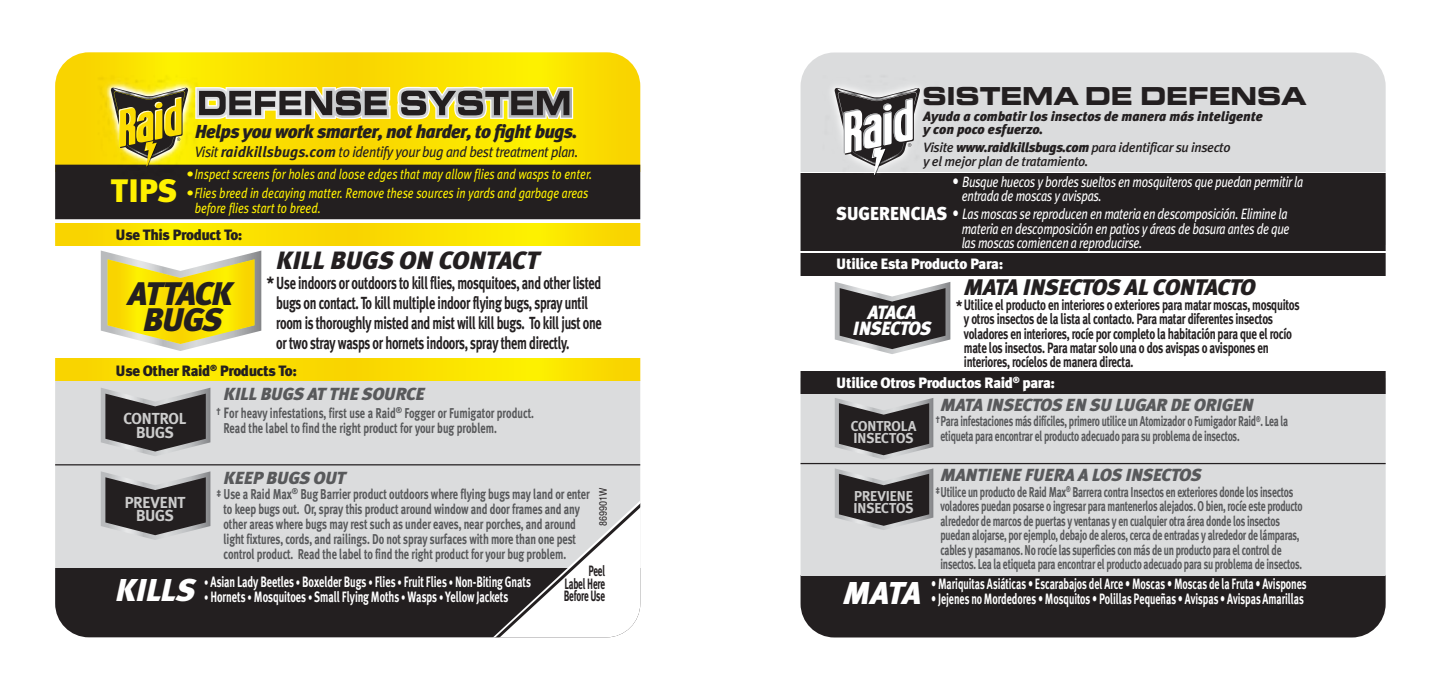
<style>
.page{position:relative;width:1432px;height:680px;background:#fff}
.page>*{position:absolute;margin:0;border:0;box-sizing:border-box;transform-origin:0 0}
.t1{font:italic 900 32.75px/25.8px "Meta Plus";letter-spacing:-.045em;color:#231f20;text-align:center}
.t2{font:900 32.5px "Meta Plus";color:#fff100}
.t3{font:italic 900 31.5px "Meta Plus";color:#fff}
.t4{font:italic 900 25px "Meta Plus";letter-spacing:-.01em;color:#231f20}
.t5{font:24.75px "Eurostile Bold Extended Two";letter-spacing:-.01em;color:#231f20;scale:.95 1}
.t6{font:italic 900 22.5px "Meta Plus";letter-spacing:-.035em;color:#231f20}
.t7{font:italic 900 19.25px/16.2px "Meta Plus";letter-spacing:-.04em;color:#fff;text-align:center;scale:.95 1}
.t8{font:italic 900 18.75px "Meta Plus";letter-spacing:-.03em;color:#231f20}
.t9{font:900 18.75px "Meta Plus";letter-spacing:-.02em;color:#fff;scale:.95 1}
.t10{font:700 17.5px/20px "Meta Plus";letter-spacing:-.025em;color:#231f20;scale:.95 1}
.t11{font:italic 900 17.5px "Meta Plus";letter-spacing:-.02em;color:#58595b}
.t12{font:700 16px/13.2px "Meta";letter-spacing:-.005em;color:#ccc;text-align:center}
.t13{font:700 15px/14.2px "Meta Plus";letter-spacing:-.025em;color:#231f20;scale:.74 1}
.t14{font:italic 15px/14.5px "Meta Plus";letter-spacing:-.025em;color:#fff;scale:.8 1}
.t15{font:700 15px "Meta Plus";letter-spacing:-.005em;color:#fff;scale:.68 1}
.t16{font:700 15px "Meta Plus";letter-spacing:-.005em;color:#fff;scale:.7 1}
.t17{font:italic 15px "Meta Plus";letter-spacing:-.025em;color:#231f20;scale:.9 1}
.t18{font:900 15px "Meta Plus";letter-spacing:-.025em;color:#fff}
.t19{font:900 15px "Meta Plus";letter-spacing:-.025em;color:#231f20}
.t20{font:700 15px/12.5px "Meta Plus";letter-spacing:-.025em;color:#231f20;text-align:justify;scale:.62 1}
.t21{font:700 15px "Meta Plus";letter-spacing:-.025em;color:#231f20;scale:.95 1}
.t22{font:700 14.25px/14.5px "Meta Plus";letter-spacing:-.025em;color:#58595b;scale:.68 1}
.t23{font:700 14.25px/15px "Meta Plus";letter-spacing:-.025em;color:#58595b;scale:.74 1}
.t24{font:italic 14.25px/15px "Meta Plus";color:#fff100;scale:1.05 1}
.t25{font:700 14.25px/15px "Meta Plus";color:#58595b;scale:.74 1}
.t26{font:700 14.25px/12px "Meta";letter-spacing:-.01em;color:#ccc}
.t27{font:italic 500 13.5px/13.8px "Meta Plus";letter-spacing:-.025em;color:#231f20}
.t28{font:italic 900 13.5px/13.8px "Meta Plus";color:#231f20}
.t29{font:700 10.25px "Meta Plus";color:#58595b;scale:.85 1}
.t30{font:condensed 10px "Helvetica LT";color:#231f20}
.t31{font:700 9.75px "Meta Plus";color:#58595b;scale:.85 1}
.s1{font-weight:700}
.s2{font-size:15px}
.s3{font-size:12.5px}
.s4{font-weight:900}
.s5{font-size:16.25px}
</style>
<div class="page">
<div style="left:55px;top:381px;width:585px;height:187px;background:#dbdcdd"></div>
<svg style="left:280px;top:52px;width:360px;height:35px;background:#fae006"></svg>
<div style="left:55px;top:568px;width:585px;height:69px;background:#231f20"></div>
<svg style="left:55px;top:359px;width:585px;height:22px;background:#fae000"></svg>
<svg style="left:280px;top:223px;width:360px;height:22px;background:#fadf00"></svg>
<hr style="left:55px;top:464px;width:585px;height:1px;background:#231f20">
<svg style="left:493px;top:501px;width:147px;height:136px"></svg>
<img style="left:55px;top:52px;width:225px;height:194px">
<svg style="left:55px;top:87px;width:585px;height:132px;background:#8b7d23"></svg>
<svg style="left:101px;top:251px;width:160px;height:100px"></svg>
<svg style="left:101px;top:471px;width:109px;height:69px"></svg>
<svg style="left:101px;top:388px;width:109px;height:68px"></svg>
<div style="left:800px;top:52px;width:585px;height:119px;background:#dbdcdd"></div>
<div style="left:800px;top:253px;width:585px;height:22px;background:#231f20"></div>
<div style="left:800px;top:575px;width:585px;height:63px;background:#231f20"></div>
<div style="left:800px;top:378px;width:585px;height:197px;background:#dbdcdd"></div>
<hr style="left:800px;top:463px;width:585px;height:1px;background:#231f20">
<div style="left:800px;top:173px;width:585px;height:78px;background:#231f20"></div>
<div style="left:800px;top:372px;width:585px;height:22px;background:#231f20"></div>
<svg style="left:835px;top:468px;width:98px;height:62px"></svg>
<svg style="left:835px;top:398px;width:98px;height:61px"></svg>
<img style="left:800px;top:52px;width:212px;height:208px">
<svg style="left:834px;top:87px;width:86px;height:89px"></svg>
<svg style="left:835px;top:282px;width:115px;height:72px"></svg>
<h2 class="t2" style="left:111px;top:172px;width:68px">TIPS</h2>
<h3 class="t8" style="left:195px;top:120px;width:384px">Helps you work smarter, not harder, to fight bugs.</h3>
<p class="t17" style="left:195px;top:143px;width:428px">Visit <span class="s1">raidkillsbugs.com</span> to identify your bug and best treatment plan.</p>
<p class="t24" style="left:186px;top:167px;width:388px">•Inspect screens for holes and loose edges that may allow flies and wasps to enter.</p>
<p class="t24" style="left:195px;top:185px;width:376px;text-indent:-9px">•Flies breed in decaying matter. Remove these sources in yards and garbage areas before flies start to breed.</p>
<p class="t19" style="left:116px;top:226px;width:128px">Use This Product To:</p>
<h1 class="t1" style="left:128px;top:281px;width:106px">ATTACK<br>BUGS</h1>
<h3 class="t4" style="left:276px;top:246px;width:265px">KILL BUGS ON CONTACT</h3>
<p class="t10" style="left:276px;top:273px;width:344px;text-indent:-10px">*Use indoors or outdoors to kill flies, mosquitoes, and other listed bugs on contact. To kill multiple indoor flying bugs, spray until room is thoroughly misted and mist will kill bugs. To kill just one or two stray wasps or hornets indoors, spray them directly.</p>
<p class="t19" style="left:116px;top:362px;width:183px">Use Other Raid<sup>®</sup> Products To:</p>
<p class="t12" style="left:124px;top:412px;width:65px">CONTROL<br>BUGS</p>
<p class="t12" style="left:125px;top:496px;width:62px">PREVENT<br>BUGS</p>
<p class="t11" style="left:223px;top:384px;width:204px">KILL BUGS AT THE SOURCE</p>
<p class="t25" style="left:223px;top:405px;width:421px"><span class="s2">F</span>or heavy infestations, first use a Raid<sup>®</sup> Fogger or Fumigator product.<br>Read the label to find the right product for your bug problem.</p>
<p class="t11" style="left:223px;top:468px;width:124px">KEEP BUGS OUT</p>
<p class="t23" style="left:223px;top:487px;width:497px">Use a Raid Max<sup>®</sup> Bug Barrier product outdoors where flying bugs may land or enter to keep bugs out. Or, spray this product around window and door frames and any other areas where bugs may rest such as under eaves, near porches, and around light fixtures, cords, and railings. Do not spray surfaces with more than one pest control product. Read the label to find the right product for your bug problem.</p>
<p class="t29" style="left:217px;top:405px;width:7px">†</p>
<p class="t29" style="left:217px;top:488px;width:7px">‡</p>
<p class="t30" style="left:597px;top:526px;width:40px;rotate:-90deg">869901W</p>
<h3 class="t3" style="left:116px;top:572px;width:81px">KILLS</h3>
<p class="t16" style="left:204px;top:573px;width:469px"><span class="s3">•</span> Asian Lady Beetles <span class="s3">•</span> Boxelder Bugs <span class="s3">•</span> Flies <span class="s3">•</span> Fruit Flies <span class="s3">•</span> Non-Biting Gnats</p>
<p class="t16" style="left:204px;top:589px;width:436px"><span class="s3">•</span> Hornets <span class="s3">•</span> Mosquitoes <span class="s3">•</span> Small Flying Moths <span class="s3">•</span> Wasps <span class="s3">•</span> Yellow Jackets</p>
<p class="t20" style="left:564px;top:565px;width:68px;text-indent:25px">Peel Label Here Before Use</p>
<h3 class="t5" style="left:922px;top:79px;width:406px">SISTEMA DE DEFENSA</h3>
<p class="t28" style="left:923px;top:109px;width:341px">Ayuda a combatir los insectos de manera más inteligente y con poco esfuerzo.</p>
<p class="t27" style="left:923px;top:140px;width:309px">Visite <span class="s4">www.raidkillsbugs.com</span> para identificar su insecto y el mejor plan de tratamiento.</p>
<p class="t14" style="left:962px;top:174px;width:428px;text-indent:-10px"><span class="s5">•</span> Busque huecos y bordes sueltos en mosquiteros que puedan permitir la entrada de moscas y avispas.</p>
<p class="t14" style="left:962px;top:206px;width:411px;text-indent:-10px"><span class="s5">•</span> Las moscas se reproducen en materia en descomposición. Elimine la materia en descomposición en patios y áreas de basura antes de que las moscas comiencen a reproducirse.</p>
<h3 class="t9" style="left:836px;top:202px;width:118px">SUGERENCIAS</h3>
<p class="t18" style="left:836px;top:255px;width:169px">Utilice Esta Producto Para:</p>
<h3 class="t6" style="left:964px;top:274px;width:293px">MATA INSECTOS AL CONTACTO</h3>
<p class="t13" style="left:964px;top:297px;width:455px">Utilice el producto en interiores o exteriores para matar moscas, mosquitos y otros insectos de la lista al contacto. Para matar diferentes insectos voladores en interiores, rocíe por completo la habitación para que el rocío mate los insectos. Para matar solo una o dos avispas o avispones en interiores, rocíelos de manera directa.</p>
<p class="t21" style="left:956px;top:297px;width:9px">*</p>
<h3 class="t7" style="left:853px;top:305px;width:84px">ATACA<br>INSECTOS</h3>
<p class="t18" style="left:836px;top:374px;width:220px">Utilice Otros Productos Raid<sup>®</sup> para:</p>
<p class="t26" style="left:851px;top:420px;width:67px">CONTROLA<br>INSECTOS</p>
<p class="t11" style="left:940px;top:394px;width:315px">MATA INSECTOS EN SU LUGAR DE ORIGEN</p>
<p class="t22" style="left:940px;top:414px;width:513px">Para infestaciones más difíciles, primero utilice un Atomizador o Fumigador Raid<sup>®</sup>. Lea la etiqueta para encontrar el producto adecuado para su problema de insectos.</p>
<p class="t31" style="left:936px;top:414px;width:6px">†</p>
<p class="t26" style="left:853px;top:490px;width:61px">PREVIENE<br>INSECTOS</p>
<p class="t11" style="left:940px;top:465px;width:262px">MANTIENE FUERA A LOS INSECTOS</p>
<p class="t22" style="left:940px;top:485px;width:534px">Utilice un producto de Raid Max<sup>®</sup> Barrera contra Insectos en exteriores donde los insectos voladores puedan posarse o ingresar para mantenerlos alejados. O bien, rocíe este producto alrededor de marcos de puertas y ventanas y en cualquier otra área donde los insectos puedan alojarse, por ejemplo, debajo de aleros, cerca de entradas y alrededor de lámparas, cables y pasamanos. No rocíe las superficies con más de un producto para el control de insectos. Lea la etiqueta para encontrar el producto adecuado para su problema de insectos.</p>
<p class="t31" style="left:936px;top:485px;width:6px">‡</p>
<h3 class="t3" style="left:843px;top:574px;width:80px">MATA</h3>
<p class="t15" style="left:931px;top:575px;width:554px">• Mariquitas Asiáticas • Escarabajos del Arce • Moscas • Moscas de la Fruta • Avispones</p>
<p class="t15" style="left:931px;top:590px;width:550px">• Jejenes no Mordedores • Mosquitos • Polillas Pequeñas • Avispas • Avispas Amarillas</p>
</div>
